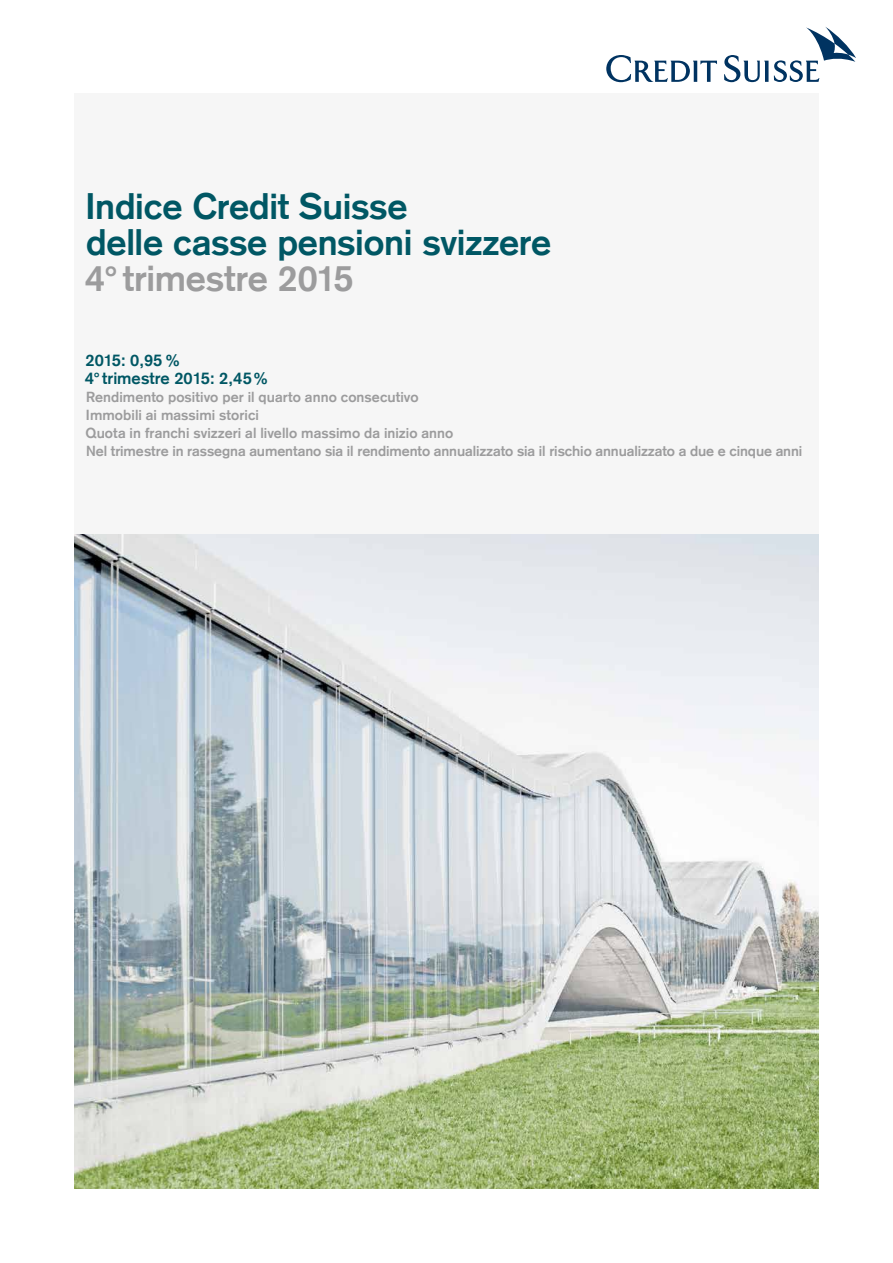
<style>
.page{position:relative;width:893px;height:1263px;background:#fff}
.page>*{position:absolute;margin:0;border:0;box-sizing:border-box;transform-origin:0 0}
.t1{font:700 36px/36px "Credit Suisse Type";letter-spacing:-.005em;color:#005764}
.t2{font:700 36px "Credit Suisse Type";letter-spacing:-.01em;color:#9c9c9d}
.t3{font:700 16.5px/18px "Credit Suisse Type";color:#005764}
.t4{font:700 14.25px/18px "Credit Suisse Type";color:#9c9c9d}
</style>
<div class="page">
<div style="left:74px;top:93px;width:745px;height:459px;background:#f6f6f6"></div>
<img style="left:74px;top:534px;width:745px;height:654px">
<svg style="left:606px;top:27px;width:250px;height:55px"></svg>
<h1 class="t1" style="left:86px;top:189px;width:467px">Indice Credit Suisse<br>delle casse pensioni svizzere</h1>
<h1 class="t2" style="left:85px;top:257px;width:270px">4° trimestre 2015</h1>
<p class="t3" style="left:85px;top:351px;width:186px">2015: 0,95%<br>4° trimestre 2015: 2,45%</p>
<p class="t4" style="left:85px;top:388px;width:718px">Rendimento positivo per il quarto anno consecutivo<br>Immobili ai massimi storici<br>Quota in franchi svizzeri al livello massimo da inizio anno<br>Nel trimestre in rassegna aumentano sia il rendimento annualizzato sia il rischio annualizzato a due e cinque anni</p>
</div>
